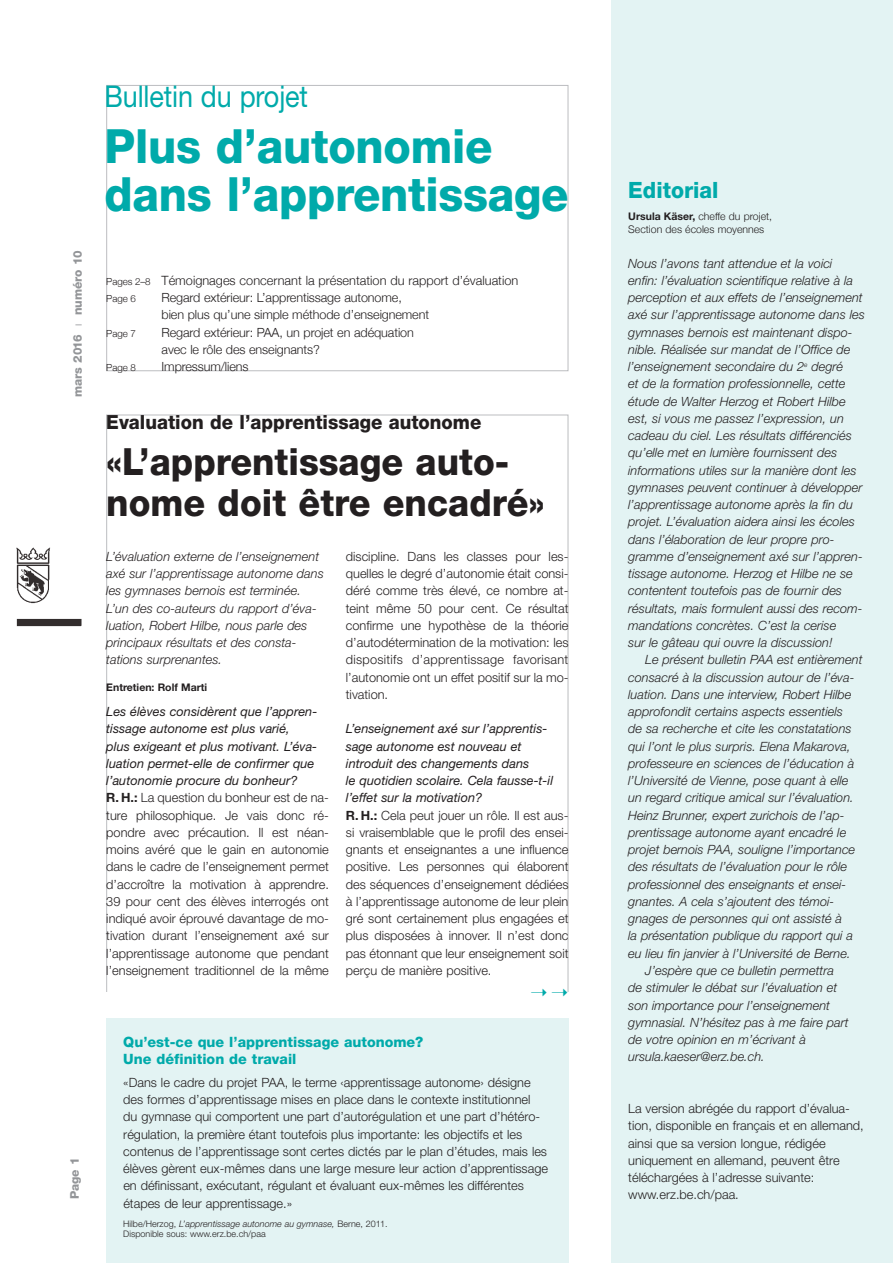
<style>
.page{position:relative;width:893px;height:1263px;background:#fff}
.page>*{position:absolute;margin:0;border:0;box-sizing:border-box;transform-origin:0 0}
.t1{font:800 47.25px/48px "Helvetica Neue";letter-spacing:-.005em;color:#0aa;scale:.95 1}
.t2{font:800 37.5px/40.5px "Helvetica Neue";color:#231f20;scale:.95 1}
.t3{font:30px "Helvetica Neue";letter-spacing:-.005em;color:#0aa;scale:.9 1}
.t4{font:800 22.5px "Helvetica Neue";color:#0aa;scale:.95 1}
.t5{font:800 19.5px "Helvetica Neue";color:#231f20;scale:.95 1}
.t6{font:18px "MS Gothic";color:#0aa}
.t7{font:800 14.25px/17.2px "Helvetica Neue";color:#0aa}
.t8{font:300 12.75px/17.2px "Helvetica Neue";color:#231f20}
.t9{font:italic 300 12.75px/17.2px "Helvetica Neue";color:#231f20}
.t10{font:300 12.6px/17.2px "Helvetica Neue";letter-spacing:-.01em;color:#231f20}
.t11{font:800 12px "Helvetica Neue";color:#939598}
.t12{font:300 10.5px/12.8px "Helvetica Neue";color:#231f20}
.t13{font:700 10.5px "Helvetica Neue";color:#231f20}
.t14{font:300 9.75px "Helvetica Neue";letter-spacing:-.01em;color:#231f20}
.t15{font:300 9px/10.5px "Helvetica Neue";color:#231f20}
.s1{font-weight:300}
.s2{font-size:9.75px}
.s3{font-size:12.6px}
.s4{font-weight:400;font-style:italic}
.s5{font-weight:700}
.s6{font-style:italic}
</style>
<div class="page">
<div style="left:611px;top:0;width:282px;height:1263px;background:#e3f3f3"></div>
<img style="left:16px;top:547px;width:66px;height:80px">
<div style="left:106px;top:85px;width:462px;height:286px;border:1px solid #bcbdc0"></div>
<div style="left:106px;top:1018px;width:462px;height:245px;background:#e3f3f3"></div>
<p class="t11" style="left:73px;top:397px;width:148px;rotate:-90deg">mars 2016 <span class="s1">ı</span> numéro 10</p>
<p class="t11" style="left:70px;top:1199px;width:43px;rotate:-90deg">Page 1</p>
<h3 class="t3" style="left:105px;top:85px;width:228px">Bulletin du projet</h3>
<h1 class="t1" style="left:105px;top:127px;width:490px">Plus d’autonomie dans l’apprentissage</h1>
<p class="t8" style="left:106px;top:271px;width:414px"><span class="s2">Pages 2–8</span> Témoignages concernant la présentation du rapport d<span class="s3">’</span>évaluation</p>
<p class="t14" style="left:106px;top:293px;width:31px">Page 6</p>
<p class="t10" style="left:162px;top:289px;width:269px">Regard extérieur: L’apprentissage autonome,<br>bien plus qu’une simple méthode d’enseignement</p>
<p class="t14" style="left:106px;top:327px;width:31px">Page 7</p>
<p class="t10" style="left:162px;top:323px;width:254px">Regard extérieur: PAA, un projet en adéquation avec le rôle des enseignants?</p>
<p class="t14" style="left:106px;top:362px;width:31px">Page 8</p>
<p class="t10" style="left:162px;top:358px;width:88px">Impressum/liens</p>
<h3 class="t5" style="left:106px;top:415px;width:396px">Evaluation de l’apprentissage autonome</h3>
<h2 class="t2" style="left:106px;top:445px;width:463px">«L’apprentissage auto - nome doit être encadré»</h2>
<p class="t9" style="left:106px;top:549px;width:219px">L’évaluation externe de l’enseignement axé sur l’apprentissage autonome dans les gymnases bernois est terminée.<br>L’un des co-auteurs du rapport d’éva&shy;luation, Robert Hilbe, nous parle des principaux résultats et des consta&shy;tations surprenantes.</p>
<p class="t13" style="left:106px;top:683px;width:102px">Entretien: Rolf Marti</p>
<p class="t8" style="left:106px;top:704px;width:224px"><span class="s4">Les élèves considèrent que l’appren&shy;tissage autonome est plus varié,<br>plus exigeant et plus motivant. L’éva&shy;luation permet-elle de confirmer que l’autonomie procure du bonheur?<br></span><span class="s5">R. H.:</span> La question du bonheur est de na&shy;ture philosophique. Je vais donc ré&shy;pondre avec précaution. Il est néan&shy;moins avéré que le gain en autonomie dans le cadre de l’enseignement permet d’accroître la motivation à apprendre.<br>39 pour cent des élèves interrogés ont indiqué avoir éprouvé davantage de mo&shy;tivation durant l’enseignement axé sur l’apprentissage autonome que pendant l’enseignement traditionnel de la même</p>
<p class="t8" style="left:346px;top:549px;width:224px;text-align:justify">discipline. Dans les classes pour les&shy;quelles le degré d’autonomie était consi&shy;déré comme très élevé, ce nombre at&shy;teint même 50 pour cent. Ce résultat confirme une hypothèse de la théorie d’autodétermination de la motivation: les dispositifs d’apprentissage favorisant l’autonomie ont un effet positif sur la mo&shy;tivation.</p>
<p class="t8" style="left:346px;top:721px;width:224px"><span class="s4">L’enseignement axé sur l’apprentis - sage autonome est nouveau et introduit des changements dans<br>le quotidien scolaire. Cela fausse-t-il l’effet sur la motivation?<br></span><span class="s5">R. H.:</span> Cela peut jouer un rôle. Il est aus&shy;si vraisemblable que le profil des ensei&shy;gnants et enseignantes a une influence positive. Les personnes qui élaborent des séquences d’enseignement dédiées à l’apprentissage autonome de leur plein gré sont certainement plus engagées et plus disposées à innover. Il n’est donc pas étonnant que leur enseignement soit perçu de manière positive.</p>
<h3 class="t6" style="left:530px;top:983px;width:40px">➝➝</h3>
<p class="t7" style="left:123px;top:1034px;width:302px">Qu’est-ce que l’apprentissage autonome?<br>Une définition de travail</p>
<p class="t8" style="left:123px;top:1075px;width:426px">«Dans le cadre du projet PAA, le terme ‹apprentissage autonome› désigne des formes d’apprentissage mises en place dans le contexte institutionnel<br>du gymnase qui comportent une part d’autorégulation et une part d’hétéro - régulation, la première étant toutefois plus importante: les objectifs et les contenus de l’apprentissage sont certes dictés par le plan d’études, mais les élèves gèrent eux-mêmes dans une large mesure leur action d’apprentissage en définissant, exécutant, régulant et évaluant eux-mêmes les différentes étapes de leur apprentissage.»</p>
<p class="t15" style="left:123px;top:1219px;width:266px">Hilbe/Herzog, <span class="s6">L’apprentissage autonome au gymnase,</span> Berne, 2011.<br>Disponible sous: www.erz.be.ch/paa</p>
<h3 class="t4" style="left:628px;top:182px;width:96px">Editorial</h3>
<p class="t12" style="left:628px;top:209px;width:145px"><span class="s5">Ursula Käser,</span> cheffe du projet,<br>Section des écoles moyennes</p>
<p class="t9" style="left:628px;top:256px;width:238px">Nous l’avons tant attendue et la voici enfin: l’évaluation scientifique relative à la perception et aux effets de l’enseignement axé sur l’apprentissage autonome dans les gymnases bernois est maintenant dispo&shy;nible. Réalisée sur mandat de l’Office de l’enseignement secondaire du 2<sup>e</sup> degré<br>et de la formation professionnelle, cette étude de Walter Herzog et Robert Hilbe est, si vous me passez l’expression, un cadeau du ciel. Les résultats différenciés qu’elle met en lumière fournissent des informations utiles sur la manière dont les gymnases peuvent continuer à développer l’apprentissage autonome après la fin du projet. L’évaluation aidera ainsi les écoles dans l’élaboration de leur propre pro - gramme d’enseignement axé sur l’appren&shy;tissage autonome. Herzog et Hilbe ne se contentent toutefois pas de fournir des résultats, mais formulent aussi des recom&shy;mandations concrètes. C’est la cerise<br>sur le gâteau qui ouvre la discussion!</p>
<p class="t9" style="left:645px;top:652px;width:219px">Le présent bulletin PAA est entièrement</p>
<p class="t9" style="left:628px;top:670px;width:228px">consacré à la discussion autour de l’éva-</p>
<p class="t9" style="left:628px;top:687px;width:225px">luation. Dans une interview, Robert Hilbe</p>
<p class="t9" style="left:628px;top:704px;width:216px">approfondit certains aspects essentiels</p>
<p class="t9" style="left:628px;top:721px;width:225px">de sa recherche et cite les constatations</p>
<p class="t9" style="left:628px;top:739px;width:224px">qui l’ont le plus surpris. Elena Makarova,</p>
<p class="t9" style="left:628px;top:756px;width:228px">professeure en sciences de l’éducation à</p>
<p class="t9" style="left:628px;top:773px;width:222px">l’Université de Vienne, pose quant à elle</p>
<p class="t9" style="left:628px;top:790px;width:227px">un regard critique amical sur l’évaluation.</p>
<p class="t9" style="left:628px;top:808px;width:218px">Heinz Brunner, expert zurichois de l’ap-</p>
<p class="t9" style="left:628px;top:825px;width:219px">prentissage autonome ayant encadré le</p>
<p class="t9" style="left:628px;top:842px;width:228px">projet bernois PAA, souligne l’importance</p>
<p class="t9" style="left:628px;top:859px;width:220px">des résultats de l’évaluation pour le rôle</p>
<p class="t9" style="left:628px;top:877px;width:219px">professionnel des enseignants et ensei-</p>
<p class="t9" style="left:628px;top:894px;width:208px">gnantes. A cela s’ajoutent des témoi-</p>
<p class="t9" style="left:628px;top:911px;width:215px">gnages de personnes qui ont assisté à</p>
<p class="t9" style="left:628px;top:928px;width:226px">la présentation publique du rapport qui a</p>
<p class="t9" style="left:628px;top:946px;width:224px">eu lieu fin janvier à l’Université de Berne.</p>
<p class="t9" style="left:645px;top:963px;width:190px">J’espère que ce bulletin permettra</p>
<p class="t9" style="left:628px;top:980px;width:210px">de stimuler le débat sur l’évaluation et</p>
<p class="t9" style="left:628px;top:997px;width:203px">son importance pour l’enseignement</p>
<p class="t9" style="left:628px;top:1015px;width:222px">gymnasial. N’hésitez pas à me faire part</p>
<p class="t9" style="left:628px;top:1032px;width:179px">de votre opinion en m’écrivant à</p>
<p class="t9" style="left:628px;top:1049px;width:138px">ursula.kaeser@erz.be.ch.</p>
<p class="t8" style="left:628px;top:1101px;width:237px">La version abrégée du rapport d’évalua&shy;tion, disponible en français et en allemand, ainsi que sa version longue, rédigée uniquement en allemand, peuvent être téléchargées à l’adresse suivante:</p>
<p class="t8" style="left:628px;top:1187px;width:112px">www.erz.be.ch/paa.</p>
</div>
